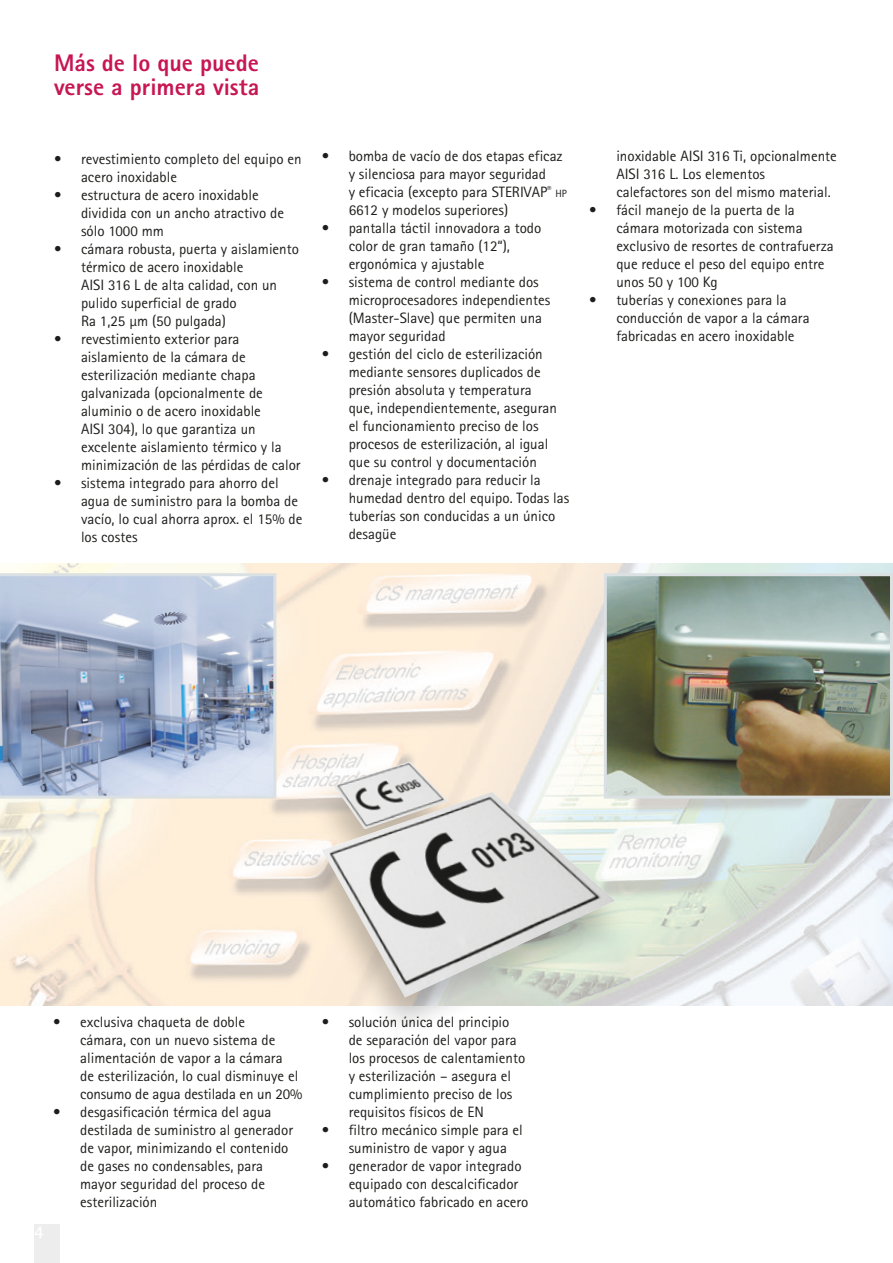
<style>
.page{position:relative;width:893px;height:1263px;background:#fff}
.page>*{position:absolute;margin:0;border:0;box-sizing:border-box;transform-origin:0 0}
.nadpis_malina{font:800 24px/24px "Rotis Sans Serif Std";color:#c71653}
.t1{font:15px/18px "Rotis Sans Serif Std";color:#1d1d1b}
.t2{font:10.5px "Rotis Sans Serif Std";color:#1d1d1b}
</style>
<div class="page">
<div style="left:34px;top:1225px;width:26px;height:38px;background:#ededed"></div>
<img style="left:0;top:563px;width:893px;height:443px">
<svg style="left:0;top:573px;width:276px;height:225px;background:#a6b3cb"></svg>
<img style="left:608px;top:577px;width:281px;height:217px">
<div style="left:604px;top:573px;width:289px;height:225px;border:3px solid #dbe0e3"></div>
<div style="left:297px;top:761px;width:334px;height:279px;background:#1d1d1b;opacity:.27"></div>
<img style="left:322px;top:761px;width:293px;height:236px">
<p class="nadpis_malina" style="left:54px;top:50px;width:207px">Más de lo que puede verse a primera vista</p>
<p class="t1" style="left:81px;top:149px;width:222px;text-indent:-27px">• revestimiento completo del equipo en acero inoxidable</p>
<p class="t1" style="left:81px;top:185px;width:204px;text-indent:-27px">• estructura de acero inoxidable dividida con un ancho atractivo de sólo 1000 mm</p>
<p class="t1" style="left:81px;top:239px;width:220px;text-indent:-27px">• cámara robusta, puerta y aislamiento térmico de acero inoxidable<br>AISI 316 L de alta calidad, con un pulido superficial de grado<br>Ra 1,25 μm (50 pulgada)</p>
<p class="t1" style="left:81px;top:329px;width:221px;text-indent:-27px">• revestimiento exterior para aislamiento de la cámara de esterilización mediante chapa galvanizada (opcionalmente de aluminio o de acero inoxidable<br>AISI 304), lo que garantiza un excelente aislamiento térmico y la minimización de las pérdidas de calor</p>
<p class="t1" style="left:81px;top:473px;width:223px;text-indent:-27px">• sistema integrado para ahorro del agua de suministro para la bomba de vacío, lo cual ahorra aprox. el 15% de los costes</p>
<p class="t1" style="left:349px;top:147px;width:216px;text-indent:-27px">• bomba de vacío de dos etapas eficaz y silenciosa para mayor seguridad<br>y eficacia (excepto para STERIVAP<sup>®</sup></p>
<p class="t2" style="left:555px;top:188px;width:13px">HP</p>
<p class="t1" style="left:349px;top:201px;width:161px">6612 y modelos superiores)</p>
<p class="t1" style="left:349px;top:219px;width:194px;text-indent:-27px">• pantalla táctil innovadora a todo color de gran tamaño (12“), ergonómica y ajustable</p>
<p class="t1" style="left:349px;top:273px;width:203px;text-indent:-27px">• sistema de control mediante dos microprocesadores independientes (Master-Slave) que permiten una mayor seguridad</p>
<p class="t1" style="left:349px;top:345px;width:210px;text-indent:-27px">• gestión del ciclo de esterilización mediante sensores duplicados de presión absoluta y temperatura que, independientemente, aseguran el funcionamiento preciso de los procesos de esterilización, al igual que su control y documentación</p>
<p class="t1" style="left:349px;top:471px;width:222px;text-indent:-27px">• drenaje integrado para reducir la humedad dentro del equipo. Todas las tuberías son conducidas a un único desagüe</p>
<p class="t1" style="left:616px;top:147px;width:222px">inoxidable AISI 316 Ti, opcionalmente<br>AISI 316 L. Los elementos calefactores son del mismo material.</p>
<p class="t1" style="left:616px;top:201px;width:219px;text-indent:-27px">• fácil manejo de la puerta de la cámara motorizada con sistema exclusivo de resortes de contrafuerza que reduce el peso del equipo entre unos 50 y 100 Kg</p>
<p class="t1" style="left:616px;top:291px;width:195px;text-indent:-27px">• tuberías y conexiones para la conducción de vapor a la cámara fabricadas en acero inoxidable</p>
<p class="t1" style="left:80px;top:1012px;width:224px;text-indent:-27px">• exclusiva chaqueta de doble<br>cámara, con un nuevo sistema de alimentación de vapor a la cámara<br>de esterilización, lo cual disminuye el consumo de agua destilada en un 20%</p>
<p class="t1" style="left:80px;top:1102px;width:214px;text-indent:-27px">• desgasificación térmica del agua destilada de suministro al generador de vapor, minimizando el contenido de gases no condensables, para mayor seguridad del proceso de esterilización</p>
<p class="t1" style="left:349px;top:1012px;width:178px;text-indent:-27px">• solución única del principio de separación del vapor para los procesos de calentamiento y esterilización – asegura el cumplimiento preciso de los requisitos físicos de EN</p>
<p class="t1" style="left:349px;top:1120px;width:176px;text-indent:-27px">• filtro mecánico simple para el suministro de vapor y agua</p>
<p class="t1" style="left:349px;top:1156px;width:181px;text-indent:-27px">• generador de vapor integrado equipado con descalcificador automático fabricado en acero</p>
</div>
